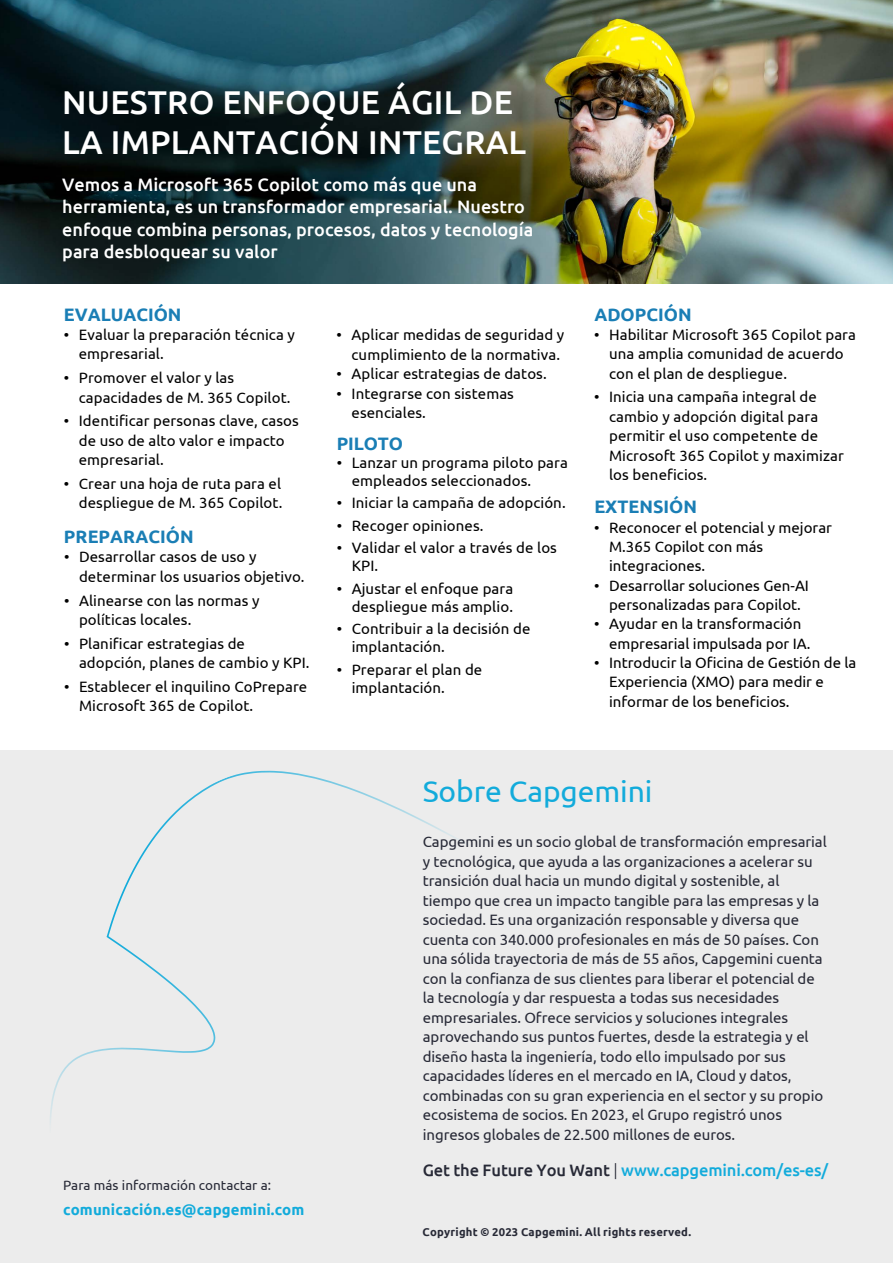
<style>
.page{position:relative;width:893px;height:1263px;background:#fff}
.page>*{position:absolute;margin:0;border:0;box-sizing:border-box;transform-origin:0 0}
.t1{font:500 33px/39.6px "Ubuntu";letter-spacing:.005em;color:#fff}
.t2{font:30px "Ubuntu";letter-spacing:-.005em;color:#12abdb}
.t3{font:500 18px/22.5px "Ubuntu";color:#fff}
.t4{font:700 18px "Ubuntu";color:#1a7eb5}
.t5{font:700 18px "Ubuntu";color:#1a7eb5}
.t6{font:500 16.5px "Ubuntu";letter-spacing:-.01em;color:#12abdb}
.t7{font:15px/19.4px "Ubuntu";letter-spacing:.005em;color:#000}
.t8{font:15px/19.5px "Ubuntu";letter-spacing:-.005em;color:#272936}
.t9{font:700 15px "Ubuntu";letter-spacing:.01em;color:#12abdb}
.t10{font:13.5px "Ubuntu";letter-spacing:.005em;color:#272936}
.t11{font:700 11.25px "Ubuntu";letter-spacing:.02em;color:#272936}
.s1{font-style:inherit}
.s2{color:#272936}
.s3{font-weight:300;color:#272936}
</style>
<div class="page">
<img style="left:0;top:0;width:893px;height:284px">
<div style="left:0;top:750px;width:893px;height:513px;background:#ececec"></div>
<svg style="left:50px;top:771px;width:241px;height:352px"></svg>
<h1 class="t1" style="left:62px;top:82px;width:465px">NUESTRO ENFOQUE ÁGIL DE<br>LA IMPLANTACIÓN INTEGRAL</h1>
<p class="t3" style="left:62px;top:172px;width:473px">Vemos a Microsoft 365 Copilot como más que una herramienta, es un transformador empresarial. Nuestro enfoque combina personas, procesos, datos y tecnología para desbloquear su valor</p>
<p class="t5" style="left:64px;top:303px;width:119px">EVALUACIÓN</p>
<p class="t7" style="left:79px;top:324px;width:218px;text-indent:-15px">• Evaluar la preparación técnica y empresarial.</p>
<p class="t7" style="left:79px;top:368px;width:213px;text-indent:-15px">• Promover el valor y las capacidades de M. 365 Copilot.</p>
<p class="t7" style="left:79px;top:411px;width:222px;text-indent:-15px">• Identificar personas clave, casos de uso de alto valor e impacto empresarial.</p>
<p class="t7" style="left:64px;top:473px;width:220px;text-align:right">• Crear una hoja de ruta para el despliegue de M. 365 Copilot.</p>
<p class="t5" style="left:64px;top:525px;width:131px"><span class="s1">PRE</span>PARACIÓN</p>
<p class="t7" style="left:79px;top:547px;width:227px;text-indent:-15px">• Desarrollar casos de uso y determinar los usuarios objetivo.</p>
<p class="t7" style="left:79px;top:590px;width:182px;text-indent:-15px">• Alinearse con las normas y políticas locales.</p>
<p class="t7" style="left:79px;top:633px;width:232px;text-indent:-15px">• Planificar estrategias de adopción, planes de cambio y KPI.</p>
<p class="t7" style="left:79px;top:676px;width:230px;text-indent:-15px">• Establecer el inquilino CoPrepare<br>Microsoft 365 de Copilot.</p>
<p class="t7" style="left:337px;top:325px;width:229px;text-align:right">• Aplicar medidas de seguridad y cumplimiento de la normativa.</p>
<p class="t7" style="left:337px;top:364px;width:212px">• Aplicar estrategias de datos.</p>
<p class="t7" style="left:352px;top:383px;width:164px;text-indent:-15px">• Integrarse con sistemas esenciales.</p>
<p class="t4" style="left:337px;top:432px;width:68px">PILOT<span class="s1">O</span></p>
<p class="t7" style="left:352px;top:453px;width:218px;line-height:18px;text-indent:-15px">• Lanzar un programa piloto para empleados seleccionados.</p>
<p class="t7" style="left:337px;top:493px;width:231px">• Iniciar la campaña de adopción.</p>
<p class="t7" style="left:337px;top:515px;width:148px">• Recoger opiniones.</p>
<p class="t7" style="left:352px;top:538px;width:207px;line-height:18px;text-indent:-15px">• Validar el valor a través de los<br>KPI.</p>
<p class="t7" style="left:337px;top:579px;width:178px;line-height:18px;text-align:right">• Ajustar el enfoque para despliegue más amplio.</p>
<p class="t7" style="left:352px;top:619px;width:180px;line-height:18px;text-indent:-15px">• Contribuir a la decisión de implantación.</p>
<p class="t7" style="left:352px;top:660px;width:132px;line-height:18px;text-indent:-15px">• Preparar el plan de implantación.</p>
<p class="t4" style="left:594px;top:303px;width:99px">ADOP<span class="s1">CIÓN</span></p>
<p class="t7" style="left:609px;top:324px;width:248px;text-indent:-15px">• Habilitar Microsoft 365 Copilot para una amplia comunidad de acuerdo con el plan de despliegue.</p>
<p class="t7" style="left:609px;top:387px;width:236px;text-indent:-15px">• Inicia una campaña integral de cambio y adopción digital para permitir el uso competente de<br>Microsoft 365 Copilot y maximizar los beneficios.</p>
<p class="t4" style="left:594px;top:496px;width:104px">EXTEN<span class="s1">SIÓN</span></p>
<p class="t7" style="left:609px;top:517px;width:224px;text-indent:-15px">• Reconocer el potencial y mejorar<br>M.365 Copilot con más integraciones.</p>
<p class="t7" style="left:594px;top:575px;width:216px;text-align:center">• Desarrollar soluciones Gen-AI personalizadas para Copilot.</p>
<p class="t7" style="left:609px;top:614px;width:203px;text-indent:-15px">• Ayudar en la transformación empresarial impulsada por IA.</p>
<p class="t7" style="left:609px;top:652px;width:249px;text-indent:-15px">• Introducir la Oficina de Gestión de la<br>Experiencia (XMO) para medir e informar de los beneficios.</p>
<p class="t10" style="left:63px;top:1177px;width:210px">Para más información contactar a:</p>
<p class="t9" style="left:63px;top:1201px;width:243px">comunicación.es@capgemini.com</p>
<h2 class="t2" style="left:423px;top:773px;width:231px">Sobre Capgemini</h2>
<p class="t8" style="left:423px;top:832px;width:406px">Capgemini es un socio global de transformación empresarial y tecnológica, que ayuda a las organizaciones a acelerar su transición dual hacia un mundo digital y sostenible, al tiempo que crea un impacto tangible para las empresas y la sociedad. Es una organización responsable y diversa que cuenta con 340.000 profesionales en más de 50 países. Con una sólida trayectoria de más de 55 años, Capgemini cuenta con la confianza de sus clientes para liberar el potencial de la tecnología y dar respuesta a todas sus necesidades empresariales. Ofrece servicios y soluciones integrales aprovechando sus puntos fuertes, desde la estrategia y el diseño hasta la ingeniería, todo ello impulsado por sus capacidades líderes en el mercado en IA, Cloud y datos, combinadas con su gran experiencia en el sector y su propio ecosistema de socios. En 2023, el Grupo registró unos ingresos globales de 22.500 millones de euros.</p>
<p class="t6" style="left:423px;top:1159px;width:407px"><span class="s2">Get the Future You Want</span> <span class="s3">|</span> www.capgemini.com/es-es/</p>
<p class="t11" style="left:423px;top:1225px;width:270px">Copyright © 2023 Capgemini. All rights reserved.</p>
</div>
